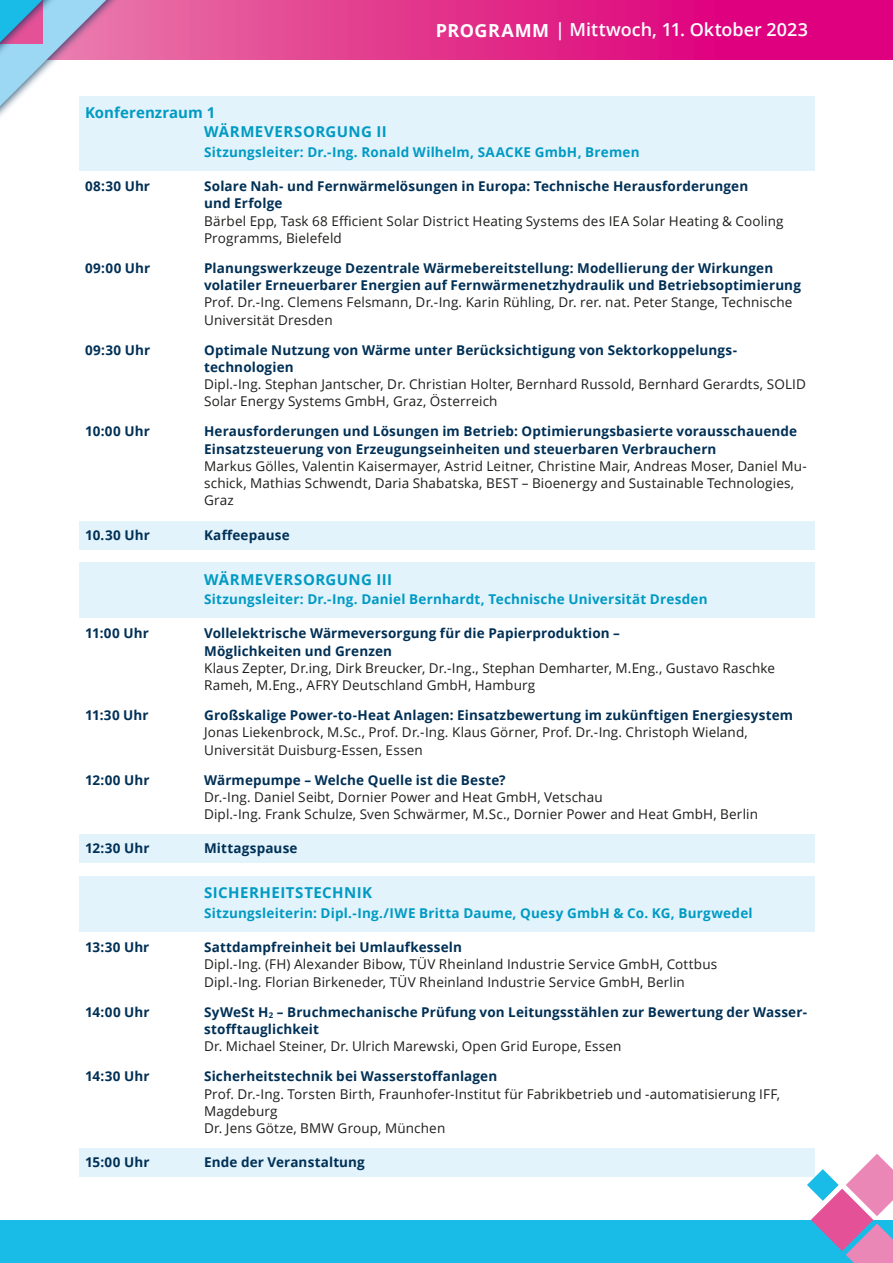
<style>
.page{position:relative;width:893px;height:1263px;background:#fff}
.page>*{position:absolute;margin:0;border:0;box-sizing:border-box;transform-origin:0 0}
.t1{font:600 18px "Open Sans";color:#fff}
.t2{font:700 15px/19.5px "Open Sans";letter-spacing:.025em;color:#009ac3}
.t3{font:13.5px/17.2px "Open Sans";letter-spacing:.01em;color:#1d1d1b}
.t4{font:700 13.5px/17.2px "Open Sans";letter-spacing:.01em;color:#003056}
.t5{font:700 13.5px "Open Sans";letter-spacing:.015em;color:#009ac3}
.s1{font-weight:700}
</style>
<div class="page">
<div style="left:0;top:1220px;width:893px;height:43px;background:#19bbe7"></div>
<svg style="left:136px;top:0;width:757px;height:60px;background:#e1298a"></svg>
<div style="left:0;top:0;width:136px;height:205px;background:#003056;opacity:.75"></div>
<svg style="left:0;top:0;width:126px;height:197px"></svg>
<div style="left:79px;top:96px;width:735px;height:75px;background:#e2f3fc"></div>
<div style="left:79px;top:521px;width:735px;height:28px;background:#e2f3fc"></div>
<div style="left:79px;top:562px;width:735px;height:56px;background:#e2f3fc"></div>
<div style="left:79px;top:835px;width:735px;height:28px;background:#e2f3fc"></div>
<div style="left:79px;top:876px;width:735px;height:56px;background:#e2f3fc"></div>
<div style="left:79px;top:1148px;width:735px;height:29px;background:#e2f3fc"></div>
<svg style="left:807px;top:1154px;width:86px;height:109px"></svg>
<h1 class="t1" style="left:436px;top:18px;width:374px"><span class="s1">PROGRAMM</span> | Mittwoch, 11. Oktober 2023</h1>
<p class="t2" style="left:204px;top:102px;width:184px;text-indent:-119px">Konferenzraum 1<br>WÄRMEVERSORGUNG II</p>
<p class="t5" style="left:204px;top:142px;width:437px">Sitzungsleiter: Dr.-Ing. Ronald Wilhelm, SAACKE GmbH, Bremen</p>
<p class="t4" style="left:85px;top:177px;width:67px">08:30 Uhr</p>
<p class="t4" style="left:204px;top:177px;width:546px">Solare Nah- und Fernwärmelösungen in Europa: Technische Herausforderungen und Erfolge</p>
<p class="t3" style="left:204px;top:212px;width:581px">Bärbel Epp, Task 68 Efficient Solar District Heating Systems des IEA Solar Heating &amp; Cooling<br>Programms, Bielefeld</p>
<p class="t4" style="left:85px;top:259px;width:67px">09:00 Uhr</p>
<p class="t4" style="left:204px;top:259px;width:598px">Planungswerkzeuge Dezentrale Wärmebereitstellung: Modellierung der Wirkungen volatiler Erneuerbarer Energien auf Fernwärmenetzhydraulik und Betriebsoptimierung</p>
<p class="t3" style="left:204px;top:293px;width:590px">Prof. Dr.-Ing. Clemens Felsmann, Dr.-Ing. Karin Rühling, Dr. rer. nat. Peter Stange, Technische<br>Universität Dresden</p>
<p class="t4" style="left:85px;top:341px;width:67px">09:30 Uhr</p>
<p class="t4" style="left:204px;top:341px;width:534px">Optimale Nutzung von Wärme unter Berücksichtigung von Sektorkoppelungs&shy;technologien</p>
<p class="t3" style="left:204px;top:375px;width:603px">Dipl.-Ing. Stephan Jantscher, Dr. Christian Holter, Bernhard Russold, Bernhard Gerardts, SOLID<br>Solar Energy Systems GmbH, Graz, Österreich</p>
<p class="t4" style="left:85px;top:422px;width:66px">10:00 Uhr</p>
<p class="t4" style="left:204px;top:422px;width:595px">Herausforderungen und Lösungen im Betrieb: Optimierungsbasierte vorausschauende<br>Einsatzsteuerung von Erzeugungseinheiten und steuerbaren Verbrauchern</p>
<p class="t3" style="left:204px;top:457px;width:604px">Markus Gölles, Valentin Kaisermayer, Astrid Leitner, Christine Mair, Andreas Moser, Daniel Mu&shy;schick, Mathias Schwendt, Daria Shabatska, BEST – Bioenergy and Sustainable Technologies,<br>Graz</p>
<p class="t4" style="left:85px;top:526px;width:66px">10.30 Uhr</p>
<p class="t4" style="left:204px;top:526px;width:87px">Kaffeepause</p>
<p class="t2" style="left:204px;top:569px;width:190px">WÄRMEVERSORGUNG III</p>
<p class="t5" style="left:204px;top:590px;width:505px">Sitzungsleiter: Dr.-Ing. Daniel Bernhardt, Technische Universität Dresden</p>
<p class="t4" style="left:85px;top:624px;width:65px">11:00 Uhr</p>
<p class="t4" style="left:204px;top:624px;width:417px">Vollelektrische Wärmeversorgung für die Papierproduktion –<br>Möglichkeiten und Grenzen</p>
<p class="t3" style="left:204px;top:659px;width:572px">Klaus Zepter, Dr.ing, Dirk Breucker, Dr.-Ing., Stephan Demharter, M.Eng., Gustavo Raschke<br>Rameh, M.Eng., AFRY Deutschland GmbH, Hamburg</p>
<p class="t4" style="left:85px;top:706px;width:65px">11:30 Uhr</p>
<p class="t4" style="left:204px;top:706px;width:591px">Großskalige Power-to-Heat Anlagen: Einsatzbewertung im zukünftigen Energiesystem</p>
<p class="t3" style="left:204px;top:723px;width:545px">Jonas Liekenbrock, M.Sc., Prof. Dr.-Ing. Klaus Görner, Prof. Dr.-Ing. Christoph Wieland,<br>Universität Duisburg-Essen, Essen</p>
<p class="t4" style="left:85px;top:771px;width:66px">12:00 Uhr</p>
<p class="t4" style="left:204px;top:771px;width:303px">Wärmepumpe – Welche Quelle ist die Beste?</p>
<p class="t3" style="left:204px;top:788px;width:555px">Dr.-Ing. Daniel Seibt, Dornier Power and Heat GmbH, Vetschau<br>Dipl.-Ing. Frank Schulze, Sven Schwärmer, M.Sc., Dornier Power and Heat GmbH, Berlin</p>
<p class="t4" style="left:85px;top:840px;width:66px">12:30 Uhr</p>
<p class="t4" style="left:204px;top:840px;width:95px">Mittagspause</p>
<p class="t2" style="left:204px;top:883px;width:169px">SICHERHEITSTECHNIK</p>
<p class="t5" style="left:204px;top:903px;width:550px">Sitzungsleiterin: Dipl.-Ing./IWE Britta Daume, Quesy GmbH &amp; Co. KG, Burgwedel</p>
<p class="t4" style="left:85px;top:938px;width:66px">13:30 Uhr</p>
<p class="t4" style="left:204px;top:938px;width:259px">Sattdampfreinheit bei Umlaufkesseln</p>
<p class="t3" style="left:204px;top:956px;width:515px">Dipl.-Ing. (FH) Alexander Bibow, TÜV Rheinland Industrie Service GmbH, Cottbus<br>Dipl.-Ing. Florian Birkeneder, TÜV Rheinland Industrie Service GmbH, Berlin</p>
<p class="t4" style="left:85px;top:1003px;width:66px">14:00 Uhr</p>
<p class="t4" style="left:204px;top:1003px;width:604px">SyWeSt H<sub>2</sub> – Bruchmechanische Prüfung von Leitungsstählen zur Bewertung der Wasser&shy;stofftauglichkeit</p>
<p class="t3" style="left:204px;top:1037px;width:419px">Dr. Michael Steiner, Dr. Ulrich Marewski, Open Grid Europe, Essen</p>
<p class="t4" style="left:85px;top:1067px;width:66px">14:30 Uhr</p>
<p class="t4" style="left:204px;top:1067px;width:295px">Sicherheitstechnik bei Wasserstoffanlagen</p>
<p class="t3" style="left:204px;top:1085px;width:577px">Prof. Dr.-Ing. Torsten Birth, Fraunhofer-Institut für Fabrikbetrieb und -automatisierung IFF,<br>Magdeburg<br>Dr. Jens Götze, BMW Group, München</p>
<p class="t4" style="left:85px;top:1153px;width:66px">15:00 Uhr</p>
<p class="t4" style="left:204px;top:1153px;width:162px">Ende der Veranstaltung</p>
</div>
